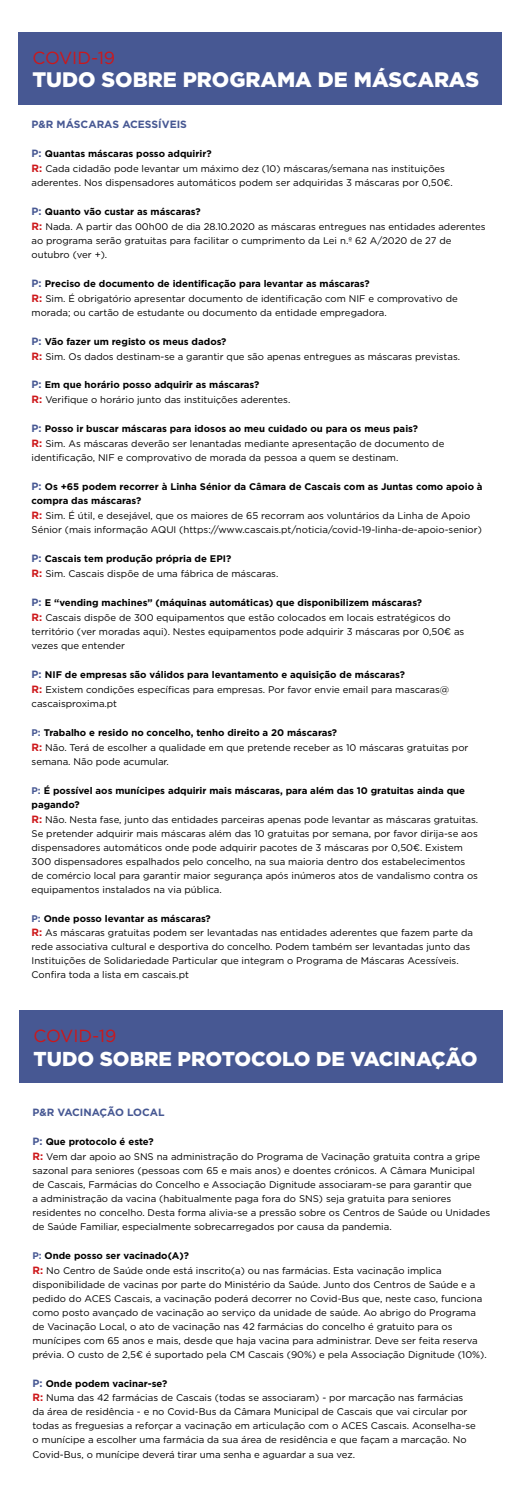
<style>
.page{position:relative;width:521px;height:1489px;background:#fff}
.page>*{position:absolute;margin:0;border:0;box-sizing:border-box;transform-origin:0 0}
.t1{font:900 21px "Gotham";color:#fff}
.t2{font:900 20.12px "Gotham";color:#fff}
.t3{font:17.5px "Gotham";color:#cd171a}
.t4{font:700 10.5px "Gotham";color:#475893}
.t5{font:9.62px/14px "Gotham";color:#000}
.t6{font:700 9.62px/14px "Gotham";color:#000}
.s1{font-weight:700;font-size:10.5px;color:#475893}
.s2{font-weight:700}
.s3{font-weight:700;font-size:10.5px;color:#cd171a}
.s4{font-size:10.5px;color:#475893}
.s5{font-weight:700;color:#475893}
.s6{color:#475893}
</style>
<div class="page">
<div style="left:19px;top:32px;width:483px;height:72px;background:#475893"></div>
<div style="left:20px;top:1009px;width:483px;height:73px;background:#475893"></div>
<h3 class="t3" style="left:32px;top:46px;width:84px">COVID-19</h3>
<h1 class="t1" style="left:32px;top:65px;width:448px">TUDO SOBRE PROGRAMA DE MÁSCARAS</h1>
<p class="t4" style="left:32px;top:118px;width:157px">P&amp;R MÁSCARAS ACESSÍVEIS</p>
<p class="t5" style="left:32px;top:146px;width:415px;line-height:14.9px"><span class="s1">P:</span> <span class="s2">Quantas máscaras posso adquirir?<br></span><span class="s3">R:</span> Cada cidadão pode levantar um máximo dez (10) máscaras/semana nas instituições</p>
<p class="t5" style="left:32px;top:175px;width:423px">aderentes. Nos dispensadores automáticos podem ser adquiridas 3 máscaras por 0,50€.</p>
<p class="t5" style="left:32px;top:204px;width:455px;line-height:14.9px"><span class="s1">P:</span> <span class="s2">Quanto vão custar as máscaras?<br></span><span class="s3">R:</span> Nada. A partir das 00h00 de dia 28.10.2020 as máscaras entregues nas entidades aderentes</p>
<p class="t5" style="left:32px;top:233px;width:421px">ao programa serão gratuitas para facilitar o cumprimento da Lei n.º 62 A/2020 de 27 de outubro (ver +).</p>
<p class="t5" style="left:32px;top:276px;width:428px;line-height:14.9px"><span class="s1">P:</span> <span class="s2">Preciso de documento de identificação para levantar as máscaras?<br></span><span class="s3">R:</span> Sim. É obrigatório apresentar documento de identificação com NIF e comprovativo de</p>
<p class="t5" style="left:32px;top:305px;width:357px">morada; ou cartão de estudante ou documento da entidade empregadora.</p>
<p class="t5" style="left:32px;top:333px;width:430px;line-height:14.9px"><span class="s1">P:</span> <span class="s2">Vão fazer um registo os meus dados?<br></span><span class="s3">R:</span> Sim. Os dados destinam-se a garantir que são apenas entregues as máscaras previstas.</p>
<p class="t5" style="left:32px;top:377px;width:260px;line-height:14.9px"><span class="s1">P:</span> <span class="s2">Em que horário posso adquirir as máscaras?<br></span><span class="s3">R:</span> Verifique o horário junto das instituições aderentes.</p>
<p class="t5" style="left:32px;top:421px;width:414px;line-height:14.9px"><span class="s1">P:</span> <span class="s2">Posso ir buscar máscaras para idosos ao meu cuidado ou para os meus pais?<br></span><span class="s3">R:</span> Sim. As máscaras deverão ser lenantadas mediante apresentação de documento de</p>
<p class="t5" style="left:32px;top:450px;width:368px">identificação, NIF e comprovativo de morada da pessoa a quem se destinam.</p>
<p class="t6" style="left:32px;top:479px;width:452px"><span class="s4">P:</span> Os +65 podem recorrer à Linha Sénior da Câmara de Cascais com as Juntas como apoio à compra das máscaras?</p>
<p class="t5" style="left:32px;top:508px;width:452px"><span class="s3">R:</span> Sim. É útil, e desejável, que os maiores de 65 recorram aos voluntários da Linha de Apoio<br>Sénior (mais informação AQUI (https://www.cascais.pt/noticia/covid-19-linha-de-apoio-senior)</p>
<p class="t5" style="left:32px;top:550px;width:248px;line-height:14.9px"><span class="s1">P:</span> <span class="s2">Cascais tem produção própria de EPI?<br></span><span class="s3">R:</span> Sim. Cascais dispõe de uma fábrica de máscaras.</p>
<p class="t5" style="left:32px;top:595px;width:420px;line-height:14.9px"><span class="s1">P:</span> <span class="s2">E “vending machines” (máquinas automáticas) que disponibilizem máscaras?<br></span><span class="s3">R:</span> Cascais dispõe de 300 equipamentos que estão colocados em locais estratégicos do</p>
<p class="t5" style="left:32px;top:624px;width:434px">território (ver moradas aqui). Nestes equipamentos pode adquirir 3 máscaras por 0,50€ as vezes que entender</p>
<p class="t5" style="left:32px;top:667px;width:419px;line-height:14.9px"><span class="s1">P:</span> <span class="s2">NIF de empresas são válidos para levantamento e aquisição de máscaras?<br></span><span class="s3">R:</span> Existem condições específicas para empresas. Por favor envie email para mascaras@</p>
<p class="t5" style="left:32px;top:696px;width:87px">cascaisproxima.pt</p>
<p class="t5" style="left:32px;top:725px;width:438px;line-height:14.9px"><span class="s5">P:</span> <span class="s2">Trabalho e resido no concelho, tenho direito a 20 máscaras?<br></span><span class="s3">R:</span> Não. Terá de escolher a qualidade em que pretende receber as 10 máscaras gratuitas por</p>
<p class="t5" style="left:32px;top:754px;width:139px">semana. Não pode acumular.</p>
<p class="t6" style="left:32px;top:783px;width:435px"><span class="s6">P:</span> É possível aos munícipes adquirir mais máscaras, para além das 10 gratuitas ainda que pagando?</p>
<p class="t5" style="left:32px;top:812px;width:448px"><span class="s3">R:</span> Não. Nesta fase, junto das entidades parceiras apenas pode levantar as máscaras gratuitas.<br>Se pretender adquirir mais máscaras além das 10 gratuitas por semana, por favor dirija-se aos dispensadores automáticos onde pode adquirir pacotes de 3 máscaras por 0,50€. Existem 300 dispensadores espalhados pelo concelho, na sua maioria dentro dos estabelecimentos de comércio local para garantir maior segurança após inúmeros atos de vandalismo contra os equipamentos instalados na via pública.</p>
<p class="t5" style="left:32px;top:910px;width:443px"><span class="s5">P:</span> <span class="s2">Onde posso levantar as máscaras?<br></span><span class="s3">R:</span> As máscaras gratuitas podem ser levantadas nas entidades aderentes que fazem parte da rede associativa cultural e desportiva do concelho. Podem também ser levantadas junto das Instituições de Solidariedade Particular que integram o Programa de Máscaras Acessíveis.<br>Confira toda a lista em cascais.pt</p>
<h3 class="t3" style="left:34px;top:1024px;width:84px">COVID-19</h3>
<h2 class="t2" style="left:34px;top:1044px;width:445px">TUDO SOBRE PROTOCOLO DE VACINAÇÃO</h2>
<p class="t4" style="left:32px;top:1105px;width:134px">P&amp;R VACINAÇÃO LOCAL</p>
<p class="t5" style="left:32px;top:1133px;width:449px;line-height:14.9px"><span class="s1">P:</span> <span class="s2">Que protocolo é este?<br></span><span class="s3">R:</span> Vem dar apoio ao SNS na administração do Programa de Vacinação gratuita contra a gripe</p>
<p class="t5" style="left:32px;top:1163px;width:459px">sazonal para seniores (pessoas com 65 e mais anos) e doentes crónicos. A Câmara Municipal<br>de Cascais, Farmácias do Concelho e Associação Dignitude associaram-se para garantir que<br>a administração da vacina (habitualmente paga fora do SNS) seja gratuita para seniores residentes no concelho. Desta forma alivia-se a pressão sobre os Centros de Saúde ou Unidades de Saúde Familiar, especialmente sobrecarregados por causa da pandemia.</p>
<p class="t5" style="left:32px;top:1247px;width:456px"><span class="s5">P:</span> <span class="s2">Onde posso ser vacinado(A)?<br></span><span class="s3">R:</span> No Centro de Saúde onde está inscrito(a) ou nas farmácias. Esta vacinação implica disponibilidade de vacinas por parte do Ministério da Saúde. Junto dos Centros de Saúde e a pedido do ACES Cascais, a vacinação poderá decorrer no Covid-Bus que, neste caso, funciona como posto avançado de vacinação ao serviço da unidade de saúde. Ao abrigo do Programa de Vacinação Local, o ato de vacinação nas 42 farmácias do concelho é gratuito para os munícipes com 65 anos e mais, desde que haja vacina para administrar. Deve ser feita reserva prévia. O custo de 2,5€ é suportado pela CM Cascais (90%) e pela Associação Dignitude (10%).</p>
<p class="t5" style="left:32px;top:1375px;width:432px;line-height:14.9px"><span class="s1">P:</span> <span class="s2">Onde podem vacinar-se?<br></span><span class="s3">R:</span> Numa das 42 farmácias de Cascais (todas se associaram) - por marcação nas farmácias</p>
<p class="t5" style="left:32px;top:1404px;width:445px">da área de residência - e no Covid-Bus da Câmara Municipal de Cascais que vai circular por todas as freguesias a reforçar a vacinação em articulação com o ACES Cascais. Aconselha-se o munícipe a escolher uma farmácia da sua área de residência e que façam a marcação. No Covid-Bus, o munícipe deverá tirar uma senha e aguardar a sua vez.</p>
</div>
